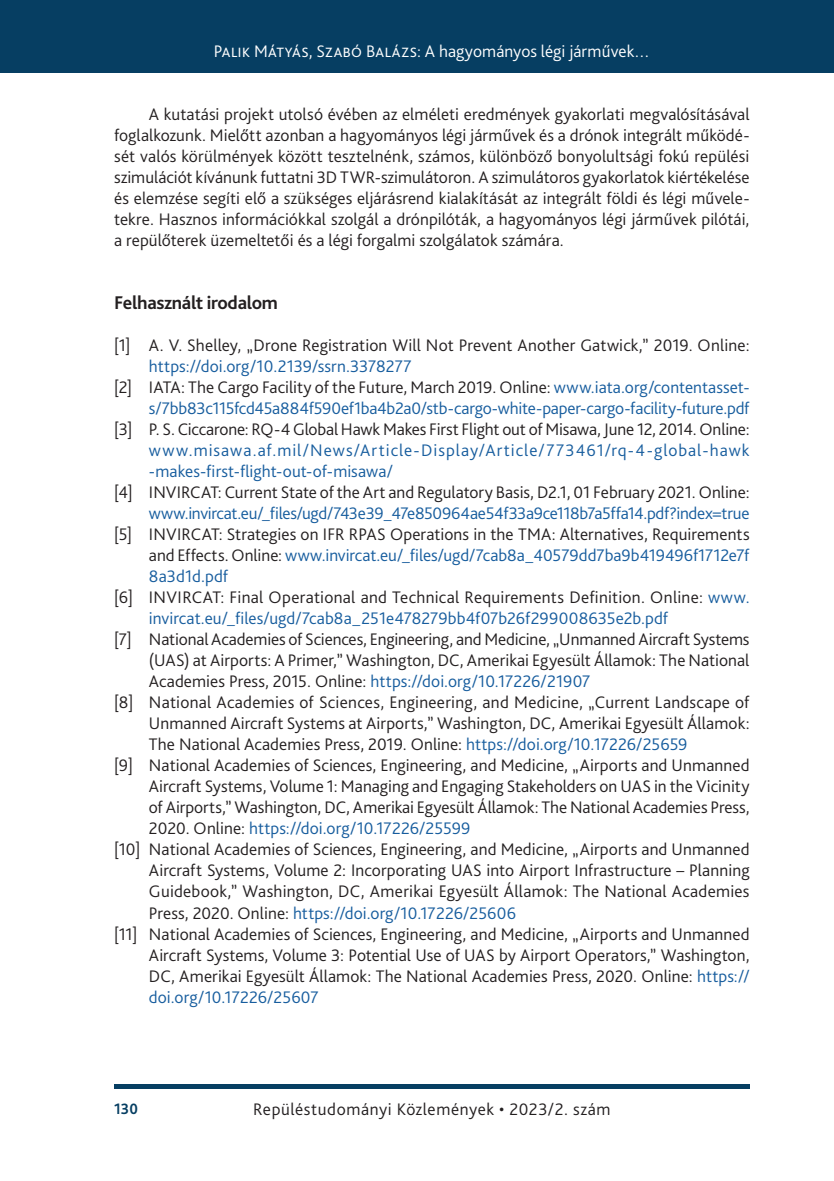
<style>
.page{position:relative;width:834px;height:1181px;background:#fff}
.page>*{position:absolute;margin:0;border:0;box-sizing:border-box;transform-origin:0 0}
._6_0_Bibliogaphy_head{font:700 19.25px "Bliss Pro";letter-spacing:-.015em;color:#231f20}
._1__Body{font:300 17.5px/21px "Bliss Pro";letter-spacing:.005em;color:#231f20;text-align:justify}
.t1{font:300 17.5px/21px "Bliss Pro";letter-spacing:-.005em;color:#175d9e;text-align:right}
.t2{font:300 17.5px "Bliss Pro";letter-spacing:.015em;color:#fff}
._1__Body-2{font:300 17.5px "Bliss Pro";letter-spacing:.03em;color:#231f20}
.t3{font:700 15.75px "Bliss Pro";color:#063e62;scale:.95 1}
.s1{color:#175d9e}
.s2{color:#231f20}
</style>
<div class="page">
<div style="left:0;top:0;width:833px;height:73px;background:#063e62"></div>
<hr style="left:833px;top:0;width:1px;height:73px;background:#063e62">
<div style="left:114px;top:1084px;width:635px;height:5px;background:#063e62"></div>
<p class="t2" style="left:214px;top:41px;width:437px">Palik Mátyás, Szabó Balázs: A hagyományos légi járművek…</p>
<p class="_1__Body" style="left:114px;top:103px;width:637px;text-indent:35px">A kutatási projekt utolsó évében az elméleti eredmények gyakorlati megvalósításával foglalkozunk. Mielőtt azonban a hagyományos légi járművek és a drónok integrált működé&shy;sét valós körülmények között tesztelnénk, számos, különböző bonyolultsági fokú repülési szimulációt kívánunk futtatni 3D TWR-szimulátoron. A szimulátoros gyakorlatok kiértékelése és elemzése segíti elő a szükséges eljárásrend kialakítását az integrált földi és légi művele&shy;tekre. Hasznos információkkal szolgál a drónpilóták, a hagyományos légi járművek pilótái, a repülőterek üzemeltetői és a légi forgalmi szolgálatok számára.</p>
<p class="_6_0_Bibliogaphy_head" style="left:114px;top:291px;width:165px">Felhasznált irodalom</p>
<p class="_1__Body" style="left:149px;top:334px;width:602px;text-indent:-35px">[1] A. V. Shelley, „Drone Registration Will Not Prevent Another Gatwick,” 2019. Online: <span class="s1">https://doi.org/10.2139/ssrn.3378277</span></p>
<p class="t1" style="left:114px;top:376px;width:637px"><span class="s2">[2] IATA: The Cargo Facility of the Future, March 2019. Online:</span> www.iata.org/contentasset&shy;s/7bb83c115fcd45a884f590ef1ba4b2a0/stb-cargo-white-paper-cargo-facility-future.pdf</p>
<p class="t1" style="left:149px;top:418px;width:602px;text-align:justify;text-indent:-35px"><span class="s2">[3] P. S. Ciccarone: RQ-4 Global Hawk Makes First Flight out of Misawa, June 12, 2014. Online: </span>www.misawa.af.mil/News/Article-Display/Article/773461/rq-4-global-hawk -makes-first-flight-out-of-misawa/</p>
<p class="t1" style="left:114px;top:481px;width:636px"><span class="s2">[4] INVIRCAT: Current State of the Art and Regulatory Basis, D2.1, 01 February 2021. Online: </span>www.invircat.eu/_files/ugd/743e39_47e850964ae54f33a9ce118b7a5ffa14.pdf?index=true</p>
<p class="_1__Body" style="left:149px;top:523px;width:602px;text-indent:-35px">[5] INVIRCAT: Strategies on IFR RPAS Operations in the TMA: Alternatives, Requirements and Effects. Online: <span class="s1">www.invircat.eu/_files/ugd/7cab8a_40579dd7ba9b419496f1712e7f 8a3d1d.pdf</span></p>
<p class="_1__Body" style="left:149px;top:586px;width:602px;text-indent:-35px">[6] INVIRCAT: Final Operational and Technical Requirements Definition. Online: <span class="s1">www. invircat.eu/_files/ugd/7cab8a_251e478279bb4f07b26f299008635e2b.pdf</span></p>
<p class="_1__Body" style="left:149px;top:628px;width:602px;text-indent:-35px">[7] National Academies of Sciences, Engineering, and Medicine, „Unmanned Aircraft Systems (UAS) at Airports: A Primer,” Washington, DC, Amerikai Egyesült Államok: The National Academies Press, 2015. Online: <span class="s1">https://doi.org/10.17226/21907</span></p>
<p class="_1__Body" style="left:149px;top:691px;width:602px;text-indent:-35px">[8] National Academies of Sciences, Engineering, and Medicine, „Current Landscape of Unmanned Aircraft Systems at Airports,” Washington, DC, Amerikai Egyesült Államok:<br>The National Academies Press, 2019. Online: <span class="s1">https://doi.org/10.17226/25659</span></p>
<p class="_1__Body" style="left:149px;top:754px;width:602px;text-indent:-35px">[9] National Academies of Sciences, Engineering, and Medicine, „Airports and Unmanned Aircraft Systems, Volume 1: Managing and Engaging Stakeholders on UAS in the Vicinity of Airports,” Washington, DC, Amerikai Egyesült Államok: The National Academies Press, 2020. Online: <span class="s1">https://doi.org/10.17226/25599</span></p>
<p class="_1__Body" style="left:149px;top:838px;width:602px;text-indent:-35px">[10] National Academies of Sciences, Engineering, and Medicine, „Airports and Unmanned Aircraft Systems, Volume 2: Incorporating UAS into Airport Infrastructure – Planning Guidebook,” Washington, DC, Amerikai Egyesült Államok: The National Academies Press, 2020. Online: <span class="s1">https://doi.org/10.17226/25606</span></p>
<p class="_1__Body" style="left:149px;top:922px;width:602px;text-indent:-35px">[11] National Academies of Sciences, Engineering, and Medicine, „Airports and Unmanned Aircraft Systems, Volume 3: Potential Use of UAS by Airport Operators,” Washington, DC, Amerikai Egyesült Államok: The National Academies Press, 2020. Online: <span class="s1">https:// doi.org/10.17226/25607</span></p>
<p class="t3" style="left:114px;top:1099px;width:27px">130</p>
<p class="_1__Body-2" style="left:253px;top:1098px;width:359px">Repüléstudományi Közlemények • 2023/2. szám</p>
</div>
